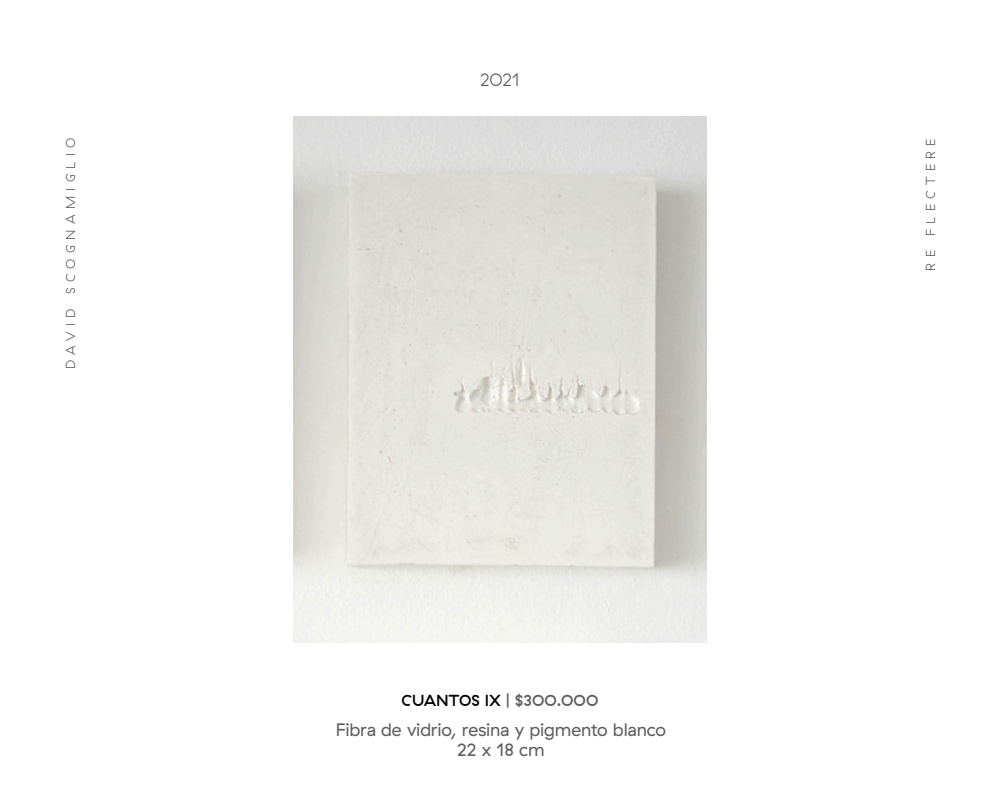
<style>
.page{position:relative;width:1000px;height:800px;background:#fff}
.page>*{position:absolute;margin:0;border:0;box-sizing:border-box;transform-origin:0 0}
.ingles{font:18px "GT Haptik";letter-spacing:-.015em;color:#5e5e5e}
.ingles-2{font:300 18px "GT Haptik";color:#5e5e5e}
.ingles-3{font:500 16px "GT Haptik";letter-spacing:.005em;color:#000}
.ingles-4{font:300 13px "GT Haptik";letter-spacing:.41em;color:#5e5e5e}
.s1{color:#5e5e5e}
</style>
<div class="page">
<img style="left:293px;top:116px;width:414px;height:527px">
<p class="ingles-2" style="left:480px;top:70px;width:41px">2021</p>
<p class="ingles-4" style="left:63px;top:369px;width:232px;rotate:-90deg">DAVID SCOGNAMIGLIO</p>
<p class="ingles-4" style="left:923px;top:271px;width:134px;rotate:-90deg">RE FLECTERE</p>
<p class="ingles-3" style="left:402px;top:691px;width:198px">CUANTOS IX <span class="s1">| $3OO.OOO</span></p>
<p class="ingles" style="left:336px;top:719px;width:332px">Fibra de vidrio, resina y pigmento blanco</p>
<p class="ingles" style="left:457px;top:739px;width:89px">22 x 18 cm</p>
</div>
